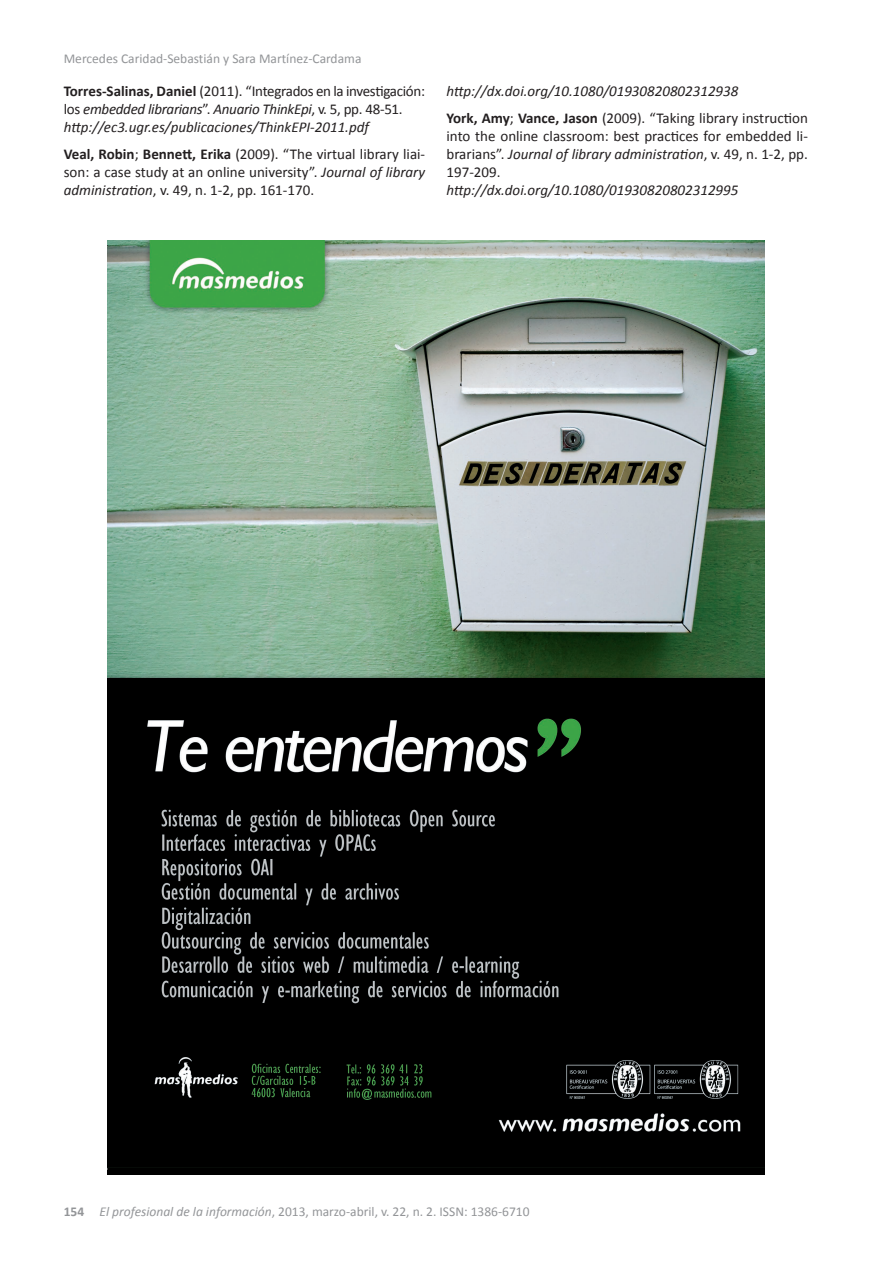
<style>
.page{position:relative;width:893px;height:1263px;background:#fff}
.page>*{position:absolute;margin:0;border:0;box-sizing:border-box;transform-origin:0 0}
.t1{font:italic 15px/18px "Calibri";color:#231f20}
.t2{font:15px/18px "Calibri";color:#231f20;text-align:justify}
.t3{font:13.5px "Calibri";color:#939598}
.s1{font-weight:700;font-style:normal}
.s2{font-style:normal}
.s3{font-weight:700}
.s4{font-style:italic}
</style>
<div class="page">
<img style="left:107px;top:241px;width:658px;height:934px">
<p class="t3" style="left:64px;top:50px;width:299px">Mercedes Caridad-Sebastián y Sara Martínez-Cardama</p>
<p class="t1" style="left:64px;top:82px;width:363px"><span class="s1">Torres-Salinas, Daniel</span> <span class="s2">(2011). “Integrados en la investigación: los</span> embedded librarians<span class="s2">”.</span> Anuario ThinkEpi<span class="s2">, v. 5, pp. 48-51. </span>http://ec3.ugr.es/publicaciones/ThinkEPI-2011.pdf</p>
<p class="t2" style="left:64px;top:145px;width:363px"><span class="s3">Veal, Robin</span>; <span class="s3">Bennett, Erika</span> (2009). “The virtual library liai&shy;son: a case study at an online university”. <span class="s4">Journal of library administration</span>, v. 49, n. 1-2, pp. 161-170.</p>
<p class="t1" style="left:446px;top:77px;width:363px;line-height:26.5px">http://dx.doi.org/10.1080/01930820802312938<br><span class="s1">York, Amy</span><span class="s2">;</span> <span class="s1">Vance, Jason</span> <span class="s2">(2009). “Taking library instruction</span></p>
<p class="t2" style="left:446px;top:127px;width:363px">into the online classroom: best practices for embedded li&shy;brarians”. <span class="s4">Journal of library administration</span>, v. 49, n. 1-2, pp.<br>197-209.</p>
<p class="t1" style="left:446px;top:180px;width:293px">http://dx.doi.org/10.1080/01930820802312995</p>
<p class="t3" style="left:64px;top:1203px;width:467px"><span class="s3">154</span> <span class="s4">El profesional de la información</span>, 2013, marzo-abril, v. 22, n. 2. ISSN: 1386-6710</p>
</div>
